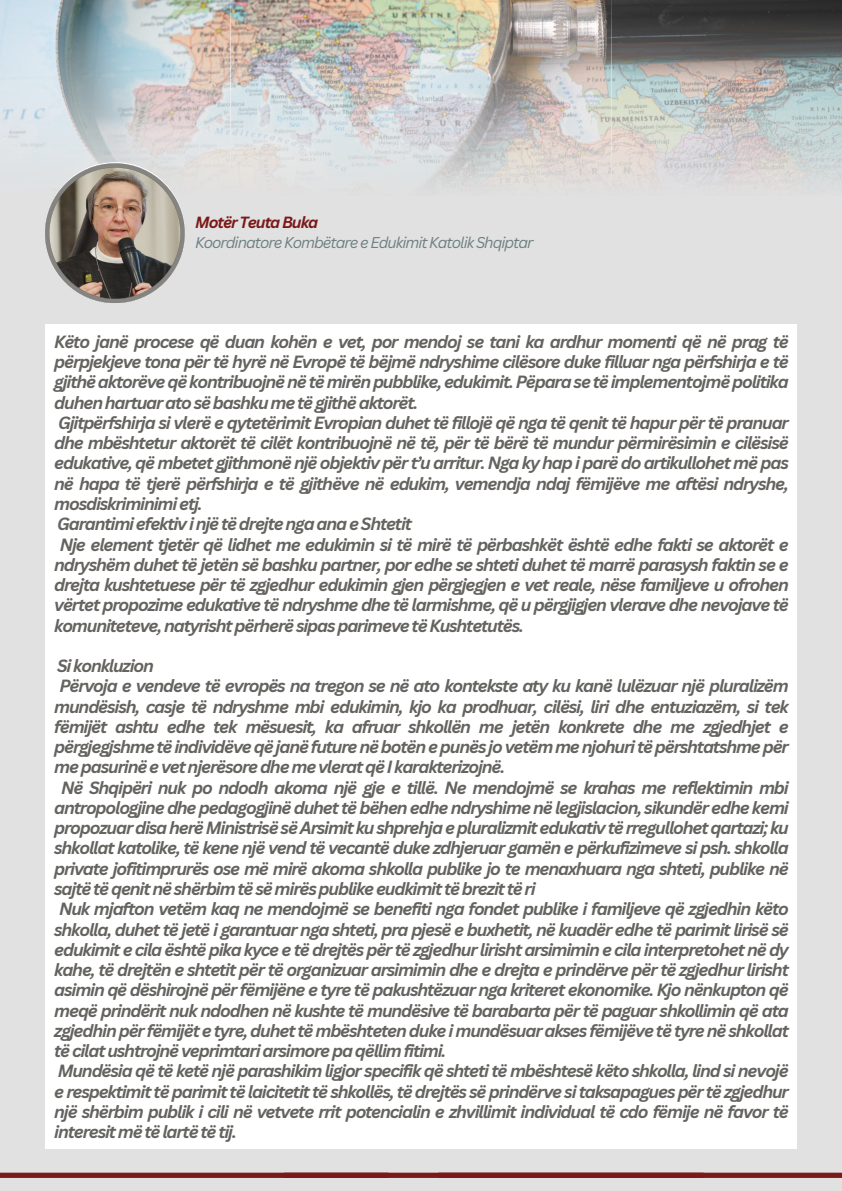
<style>
.page{position:relative;width:842px;height:1191px;background:#fff}
.page>*{position:absolute;margin:0;border:0;box-sizing:border-box;transform-origin:0 0}
.t1{font:italic 700 17.2px "Canva Sans";letter-spacing:-.065em;color:#656360}
.t2{font:italic 700 15.8px "Canva Sans";letter-spacing:-.065em;color:#7b1919}
.t3{font:italic 15.2px "Canva Sans";letter-spacing:-.065em;color:#6d7f82}
</style>
<div class="page">
<div style="left:0;top:0;width:842px;height:1190px;background:#e1e1e1"></div>
<svg style="left:0;top:0;width:230px;height:167px"></svg>
<img style="left:230px;top:0;width:381px;height:186px">
<svg style="left:611px;top:0;width:231px;height:185px"></svg>
<div style="left:45px;top:324px;width:751px;height:824px;background:#fff"></div>
<svg style="left:45px;top:163px;width:140px;height:140px"></svg>
<div style="left:438px;top:1172px;width:404px;height:5px;background:#7b1919"></div>
<div style="left:0;top:1172px;width:388px;height:5px;background:#7b1919"></div>
<div style="left:284px;top:1172px;width:420px;height:5px;background:#7b1919"></div>
<p class="t2" style="left:195px;top:211px;width:125px">Motër Teuta Buka</p>
<p class="t3" style="left:195px;top:232px;width:340px">Koordinatore Kombëtare e Edukimit Katolik Shqiptar</p>
<p class="t1" style="left:54px;top:329px;width:736px">Këto janë procese që duan kohën e vet, por mendoj se tani ka ardhur momenti që në prag të</p>
<p class="t1" style="left:54px;top:350px;width:736px">përpjekjeve tona për të hyrë në Evropë të bëjmë ndryshime cilësore duke filluar nga përfshirja e të</p>
<p class="t1" style="left:54px;top:370px;width:736px">gjithë aktorëve që kontribuojnë në të mirën pubblike, edukimit. Pëpara se të implementojmë politika</p>
<p class="t1" style="left:54px;top:390px;width:366px">duhen hartuar ato së bashku me të gjithë aktorët.</p>
<p class="t1" style="left:58px;top:410px;width:732px">Gjitpërfshirja si vlerë e qytetërimit Evropian duhet të fillojë që nga të qenit të hapur për të pranuar</p>
<p class="t1" style="left:54px;top:431px;width:736px">dhe mbështetur aktorët të cilët kontribuojnë në të, për të bërë të mundur përmirësimin e cilësisë</p>
<p class="t1" style="left:54px;top:451px;width:736px">edukative, që mbetet gjithmonë një objektiv për t’u arritur. Nga ky hap i parë do artikullohet më pas</p>
<p class="t1" style="left:54px;top:471px;width:736px">në hapa të tjerë përfshirja e të gjithëve në edukim, vemendja ndaj fëmijëve me aftësi ndryshe,</p>
<p class="t1" style="left:54px;top:491px;width:150px">mosdiskriminimi etj.</p>
<p class="t1" style="left:57px;top:512px;width:356px">Garantimi efektiv i një të drejte nga ana e Shtetit</p>
<p class="t1" style="left:60px;top:532px;width:730px">Nje element tjetër që lidhet me edukimin si të mirë të përbashkët është edhe fakti se aktorët e</p>
<p class="t1" style="left:54px;top:552px;width:736px">ndryshëm duhet të jetën së bashku partner, por edhe se shteti duhet të marrë parasysh faktin se e</p>
<p class="t1" style="left:54px;top:572px;width:736px">drejta kushtetuese për të zgjedhur edukimin gjen përgjegjen e vet reale, nëse familjeve u ofrohen</p>
<p class="t1" style="left:54px;top:593px;width:736px">vërtet propozime edukative të ndryshme dhe të larmishme, që u përgjigjen vlerave dhe nevojave të</p>
<p class="t1" style="left:54px;top:613px;width:471px">komuniteteve, natyrisht përherë sipas parimeve të Kushtetutës.</p>
<p class="t1" style="left:57px;top:653px;width:98px">Si konkluzion</p>
<p class="t1" style="left:59px;top:674px;width:731px">Përvoja e vendeve të evropës na tregon se në ato kontekste aty ku kanë lulëzuar një pluralizëm</p>
<p class="t1" style="left:54px;top:694px;width:736px">mundësish, casje të ndryshme mbi edukimin, kjo ka prodhuar, cilësi, liri dhe entuziazëm, si tek</p>
<p class="t1" style="left:54px;top:714px;width:736px">fëmijët ashtu edhe tek mësuesit, ka afruar shkollën me jetën konkrete dhe me zgjedhjet e</p>
<p class="t1" style="left:54px;top:734px;width:736px">përgjegjshme të individëve qëjanë future në botën e punësjo vetëm me njohuri të përshtatshme për</p>
<p class="t1" style="left:54px;top:755px;width:452px">me pasurinë e vet njerësore dhe me vlerat që I karakterizojnë.</p>
<p class="t1" style="left:61px;top:775px;width:729px">Në Shqipëri nuk po ndodh akoma një gje e tillë. Ne mendojmë se krahas me reflektimin mbi</p>
<p class="t1" style="left:54px;top:795px;width:736px">antropologjine dhe pedagogjinë duhet të bëhen edhe ndryshime në legjislacion, sikundër edhe kemi</p>
<p class="t1" style="left:54px;top:815px;width:736px">propozuar disa herë Ministrisë së Arsimit ku shprehja e pluralizmit edukativ të rregullohet qartazi; ku</p>
<p class="t1" style="left:54px;top:836px;width:736px">shkollat katolike, të kene një vend të vecantë duke zdhjeruar gamën e përkufizimeve si psh. shkolla</p>
<p class="t1" style="left:54px;top:856px;width:736px">private jofitimprurës ose më mirë akoma shkolla publike jo te menaxhuara nga shteti, publike në</p>
<p class="t1" style="left:54px;top:876px;width:483px">sajtë të qenit në shërbim të së mirës publike eudkimit të brezit të ri</p>
<p class="t1" style="left:59px;top:896px;width:731px">Nuk mjafton vetëm kaq ne mendojmë se benefiti nga fondet publike i familjeve që zgjedhin këto</p>
<p class="t1" style="left:54px;top:917px;width:736px">shkolla, duhet të jetë i garantuar nga shteti, pra pjesë e buxhetit, në kuadër edhe të parimit lirisë së</p>
<p class="t1" style="left:54px;top:937px;width:736px">edukimit e cila është pika kyce e të drejtës për të zgjedhur lirisht arsimimin e cila interpretohet në dy</p>
<p class="t1" style="left:54px;top:957px;width:736px">kahe, të drejtën e shtetit për të organizuar arsimimin dhe e drejta e prindërve për të zgjedhur lirisht</p>
<p class="t1" style="left:54px;top:977px;width:736px">asimin që dëshirojnë për fëmijëne e tyre të pakushtëzuar nga kriteret ekonomike. Kjo nënkupton që</p>
<p class="t1" style="left:54px;top:998px;width:736px">meqë prindërit nuk ndodhen në kushte të mundësive të barabarta për të paguar shkollimin që ata</p>
<p class="t1" style="left:54px;top:1018px;width:736px">zgjedhin për fëmijët e tyre, duhet të mbështeten duke i mundësuar akses fëmijëve të tyre në shkollat</p>
<p class="t1" style="left:54px;top:1038px;width:394px">të cilat ushtrojnë veprimtari arsimore pa qëllim fitimi.</p>
<p class="t1" style="left:58px;top:1058px;width:733px">Mundësia që të ketë një parashikim ligjor specifik që shteti të mbështesë këto shkolla, lind si nevojë</p>
<p class="t1" style="left:54px;top:1079px;width:736px">e respektimit të parimit të laicitetit të shkollës, të drejtës së prindërve si taksapagues për të zgjedhur</p>
<p class="t1" style="left:54px;top:1099px;width:736px">një shërbim publik i cili në vetvete rrit potencialin e zhvillimit individual të cdo fëmije në favor të</p>
<p class="t1" style="left:54px;top:1119px;width:184px">interesit më të lartë të tij.</p>
</div>
